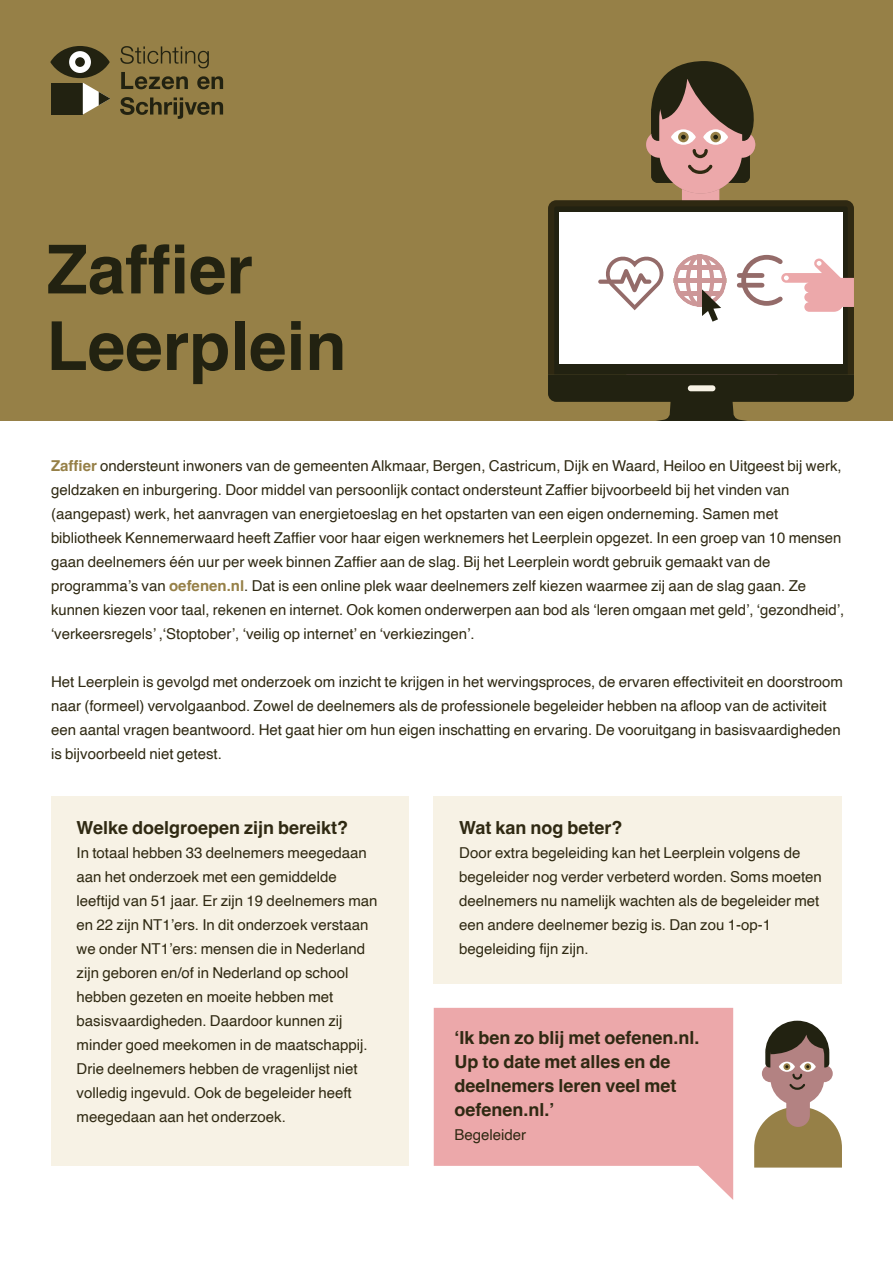
<style>
.page{position:relative;width:893px;height:1263px;background:#fff}
.page>*{position:absolute;margin:0;border:0;box-sizing:border-box;transform-origin:0 0}
.t1{font:700 67.5px/76.5px "Helvetica";color:#221}
.t2{font:700 18px/24px "Helvetica";color:#2f2912}
.t3{font:15px/24px "Helvetica";color:#2f2912}
.s1{font-weight:700;color:#968047}
</style>
<div class="page">
<div style="left:0;top:0;width:893px;height:421px;background:#968047"></div>
<svg style="left:120px;top:46px;width:103px;height:43px"></svg>
<svg style="left:120px;top:97px;width:103px;height:22px"></svg>
<div style="left:51px;top:83px;width:32px;height:32px;background:#221"></div>
<svg style="left:50px;top:46px;width:60px;height:32px"></svg>
<div style="left:69px;top:51px;width:22px;height:22px;background:#fff;border-radius:50%"></div>
<div style="left:75px;top:57px;width:10px;height:10px;background:#221;border-radius:50%"></div>
<svg style="left:83px;top:83px;width:27px;height:32px"></svg>
<div style="left:51px;top:797px;width:357px;height:369px;background:#f7f2e5"></div>
<svg style="left:434px;top:1008px;width:299px;height:192px;fill:#eca8aa"></svg>
<div style="left:434px;top:797px;width:408px;height:187px;background:#f7f2e5"></div>
<svg style="left:754px;top:1108px;width:88px;height:59px;background:#a49261"></svg>
<div style="left:786px;top:1073px;width:24px;height:54px;background:#b38282;border-radius:12px"></div>
<div style="left:762px;top:1065px;width:17px;height:17px;background:#b38282;border-radius:50%"></div>
<div style="left:816px;top:1065px;width:17px;height:17px;background:#b38282;border-radius:50%"></div>
<div style="left:770px;top:1029px;width:54px;height:76px;background:#b38282;border-radius:27px"></div>
<svg style="left:765px;top:1021px;width:64px;height:70px"></svg>
<div style="left:682px;top:141px;width:37px;height:86px;background:#eca8aa;border-radius:19px"></div>
<div style="left:646px;top:131px;width:26px;height:27px;background:#eca8aa;border-radius:50%"></div>
<div style="left:659px;top:77px;width:83px;height:116px;background:#eca8aa;border-radius:42px"></div>
<svg style="left:649px;top:61px;width:107px;height:122px"></svg>
<svg style="left:548px;top:200px;width:306px;height:221px;background:#b4aea4"></svg>
<h1 class="t1" style="left:47px;top:239px;width:302px">Zaffier<br>Leerplein</h1>
<p class="t3" style="left:51px;top:454px;width:795px"><span class="s1">Zaffier</span> ondersteunt inwoners van de gemeenten Alkmaar, Bergen, Castricum, Dijk en Waard, Heiloo en Uitgeest bij werk, geldzaken en inburgering. Door middel van persoonlijk contact ondersteunt Zaffier bijvoorbeeld bij het vinden van (aangepast) werk, het aanvragen van energietoeslag en het opstarten van een eigen onderneming. Samen met bibliotheek Kennemerwaard heeft Zaffier voor haar eigen werknemers het Leerplein opgezet. In een groep van 10 mensen gaan deelnemers één uur per week binnen Zaffier aan de slag. Bij het Leerplein wordt gebruik gemaakt van de programma’s van <span class="s1">oefenen.nl</span>. Dat is een online plek waar deelnemers zelf kiezen waarmee zij aan de slag gaan. Ze kunnen kiezen voor taal, rekenen en internet. Ook komen onderwerpen aan bod als ‘leren omgaan met geld’, ‘gezondheid’, ‘verkeersregels’ ,‘Stoptober’, ‘veilig op internet’ en ‘verkiezingen’.</p>
<p class="t3" style="left:51px;top:670px;width:793px">Het Leerplein is gevolgd met onderzoek om inzicht te krijgen in het wervingsproces, de ervaren effectiviteit en doorstroom naar (formeel) vervolgaanbod. Zowel de deelnemers als de professionele begeleider hebben na afloop van de activiteit een aantal vragen beantwoord. Het gaat hier om hun eigen inschatting en ervaring. De vooruitgang in basisvaardigheden is bijvoorbeeld niet getest.</p>
<p class="t2" style="left:77px;top:817px;width:273px">Welke doelgroepen zijn bereikt?</p>
<p class="t3" style="left:77px;top:841px;width:302px">In totaal hebben 33 deelnemers meegedaan aan het onderzoek met een gemiddelde leeftijd van 51 jaar. Er zijn 19 deelnemers man en 22 zijn NT1’ers. In dit onderzoek verstaan we onder NT1’ers: mensen die in Nederland zijn geboren en/of in Nederland op school hebben gezeten en moeite hebben met basisvaardigheden. Daardoor kunnen zij minder goed meekomen in de maatschappij.<br>Drie deelnemers hebben de vragenlijst niet volledig ingevuld. Ook de begeleider heeft meegedaan aan het onderzoek.</p>
<p class="t2" style="left:459px;top:817px;width:165px">Wat kan nog beter?</p>
<p class="t3" style="left:459px;top:841px;width:364px">Door extra begeleiding kan het Leerplein volgens de begeleider nog verder verbeterd worden. Soms moeten deelnemers nu namelijk wachten als de begeleider met een andere deelnemer bezig is. Dan zou 1-op-1 begeleiding fijn zijn.</p>
<p class="t2" style="left:454px;top:1027px;width:247px">‘Ik ben zo blij met oefenen.nl.<br>Up to date met alles en de deelnemers leren veel met oefenen.nl.’</p>
<p class="t3" style="left:454px;top:1123px;width:73px">Begeleider</p>
</div>
